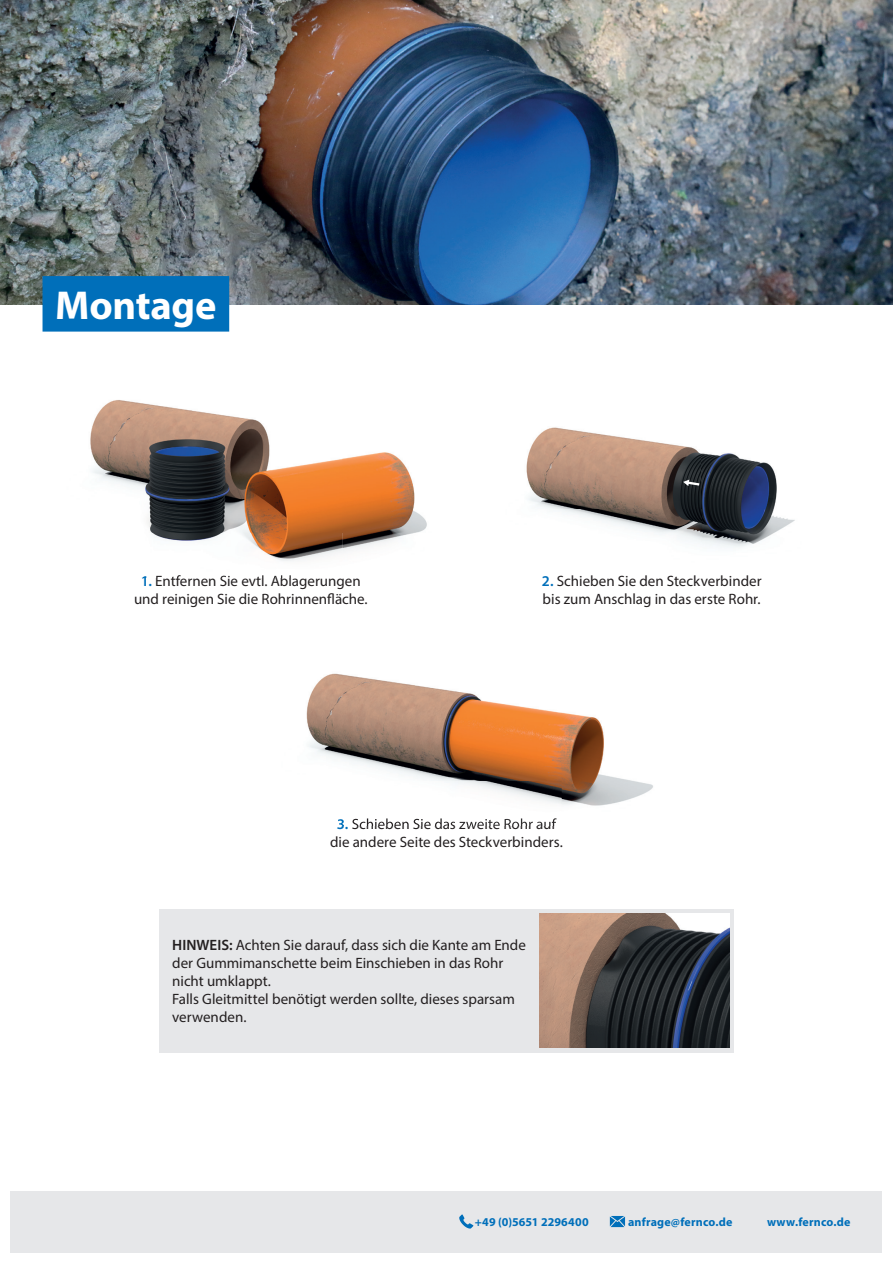
<style>
.page{position:relative;width:893px;height:1263px;background:#fff}
.page>*{position:absolute;margin:0;border:0;box-sizing:border-box;transform-origin:0 0}
.t1{font:700 40.5px "Myriad Pro";letter-spacing:-.005em;color:#fff}
.t2{font:15px/18px "Myriad Pro";color:#231f20;text-align:center}
.t3{font:700 12px "Myriad Pro";letter-spacing:.015em;color:#006fba}
.s1{font-weight:600;color:#006fba}
.s2{font-weight:600}
</style>
<div class="page">
<div style="left:11px;top:1191px;width:871px;height:61px;background:#e6e7e9"></div>
<svg style="left:459px;top:1214px;width:14px;height:14px"></svg>
<svg style="left:610px;top:1216px;width:15px;height:11px"></svg>
<img style="left:0;top:0;width:893px;height:304px">
<div style="left:43px;top:276px;width:186px;height:56px;background:#006fba"></div>
<img style="left:306px;top:673px;width:347px;height:133px">
<svg style="left:338px;top:819px;width:6px;height:7px"></svg>
<img style="left:352px;top:818px;width:205px;height:8px">
<img style="left:90px;top:400px;width:337px;height:161px">
<img style="left:156px;top:575px;width:135px;height:3px">
<img style="left:526px;top:427px;width:269px;height:121px">
<div style="left:159px;top:909px;width:574px;height:143px;background:#e6e7e9"></div>
<img style="left:540px;top:913px;width:190px;height:135px">
<svg style="left:683px;top:479px;width:16px;height:7px"></svg>
<h1 class="t1" style="left:55px;top:279px;width:163px">Montage</h1>
<p class="t2" style="left:134px;top:572px;width:235px"><span class="s1">1.</span> Entfernen Sie evtl. Ablagerungen und reinigen Sie die Rohrinnenfläche.</p>
<p class="t2" style="left:542px;top:572px;width:221px;text-align:left"><span class="s1">2.</span> Schieben Sie den Steckverbinder bis zum Anschlag in das erste Rohr.</p>
<p class="t2" style="left:330px;top:815px;width:234px"><span class="s1">3.</span> Schieben Sie das zweite Rohr auf die andere Seite des Steckverbinders.</p>
<p class="t2" style="left:172px;top:936px;width:355px;text-align:left"><span class="s2">HINWEIS:</span> Achten Sie darauf, dass sich die Kante am Ende der Gummimanschette beim Einschieben in das Rohr nicht umklappt.<br>Falls Gleitmittel benötigt werden sollte, dieses sparsam verwenden.</p>
<p class="t3" style="left:475px;top:1214px;width:115px">+49 (0)5651 2296400</p>
<p class="t3" style="left:628px;top:1214px;width:106px">anfrage@fernco.de</p>
<p class="t3" style="left:767px;top:1214px;width:85px">www.fernco.de</p>
</div>
